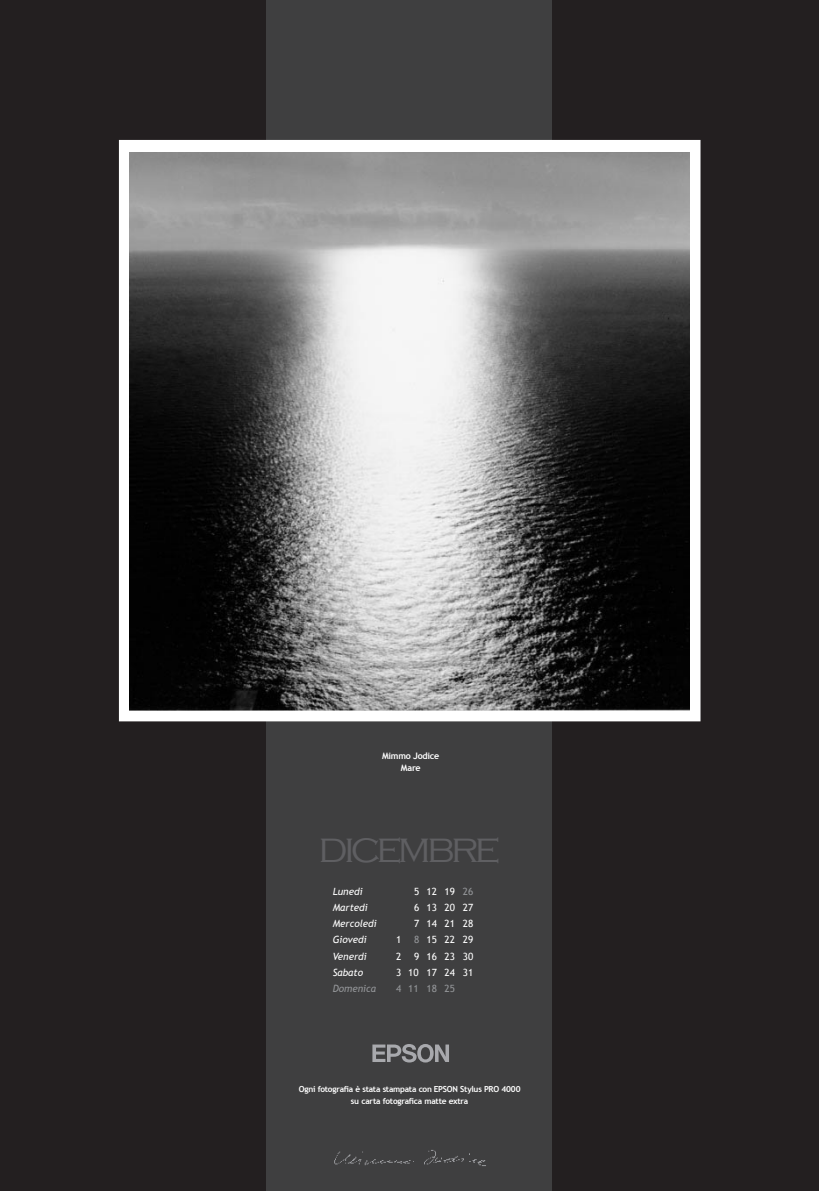
<style>
.page{position:relative;width:819px;height:1191px;background:#231f20}
.page>*{position:absolute;margin:0;border:0;box-sizing:border-box;transform-origin:0 0}
.t1{font:300 42.7px "Copperplate Gothic";letter-spacing:-.09em;color:#5f5f62}
.t2{font:9.97px "Trebuchet MS";color:#fff}
.t3{font:italic 9.97px "Trebuchet MS";color:#fff}
.t4{font:italic 9.97px "Trebuchet MS";color:#939598}
.t5{font:9.97px "Trebuchet MS";color:#939598}
.t6{font:700 8.92px/11.5px "Trebuchet MS";letter-spacing:-.03em;color:#fff;text-align:center}
.t7{font:700 8.31px/11.5px "Trebuchet MS";letter-spacing:-.03em;color:#fff;text-align:center}
.s1{color:#939598}
</style>
<div class="page">
<div style="left:267px;top:0;width:285px;height:1191px;background:#3f3f40"></div>
<svg style="left:372px;top:1044px;width:77px;height:18px"></svg>
<img style="left:334px;top:1150px;width:152px;height:16px">
<div style="left:119px;top:140px;width:581px;height:581px;background:#fff"></div>
<img style="left:129px;top:152px;width:560px;height:558px">
<p class="t6" style="left:382px;top:750px;width:59px">Mimmo Jodice<br>Mare</p>
<h1 class="t1" style="left:318px;top:824px;width:183px">dicembre</h1>
<p class="t3" style="left:333px;top:885px;width:31px">Lunedi</p>
<p class="t2" style="left:414px;top:885px;width:60px">5 12 19 <span class="s1">26</span></p>
<p class="t3" style="left:333px;top:901px;width:37px">Martedi</p>
<p class="t2" style="left:414px;top:901px;width:60px">6 13 20 27</p>
<p class="t3" style="left:333px;top:918px;width:46px">Mercoledi</p>
<p class="t2" style="left:414px;top:918px;width:60px">7 14 21 28</p>
<p class="t3" style="left:333px;top:934px;width:35px">Giovedi</p>
<p class="t2" style="left:396px;top:934px;width:7px">1</p>
<p class="t2" style="left:414px;top:934px;width:60px"><span class="s1">8</span> 15 22 29</p>
<p class="t3" style="left:333px;top:950px;width:36px">Venerdi</p>
<p class="t2" style="left:396px;top:950px;width:7px">2</p>
<p class="t2" style="left:414px;top:950px;width:60px">9 16 23 30</p>
<p class="t3" style="left:333px;top:966px;width:32px">Sabato</p>
<p class="t2" style="left:396px;top:966px;width:79px">3 10 17 24 31</p>
<p class="t4" style="left:333px;top:982px;width:45px">Domenica</p>
<p class="t5" style="left:396px;top:982px;width:60px">4 11 18 25</p>
<p class="t7" style="left:299px;top:1083px;width:223px">Ogni fotografia è stata stampata con EPSON Stylus PRO 4000 su carta fotografica matte extra</p>
</div>
